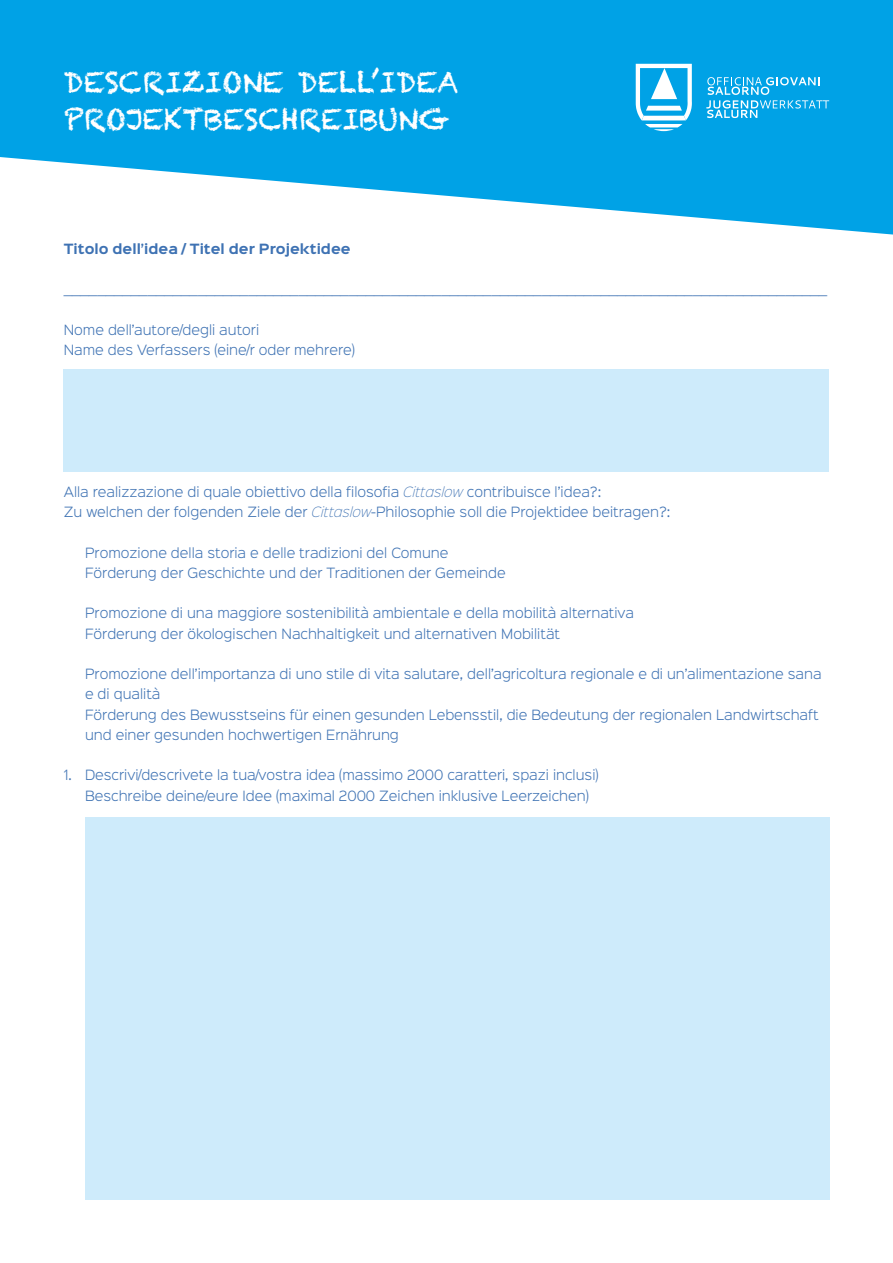
<style>
.page{position:relative;width:893px;height:1263px;background:#fff}
.page>*{position:absolute;margin:0;border:0;box-sizing:border-box;transform-origin:0 0}
.t1{font:28.5px/37.5px "Chalkduster";color:#fff}
.t2{font:300 12.75px/20.2px "Sinkin Sans 300";color:#3e72b3}
.t3{font:700 12.75px "Sinkin Sans 700";color:#3e72b3}
.s1{font-family:"Sinkin Sans 200 X Light";font-weight:400;font-style:italic}
</style>
<div class="page">
<svg style="left:0;top:0;width:893px;height:235px;fill:#00a2e6"></svg>
<div style="left:64px;top:369px;width:765px;height:102px;background:#ceebfb"></div>
<div style="left:85px;top:817px;width:744px;height:382px;background:#ceebfb"></div>
<svg style="left:706px;top:77px;width:123px;height:41px;background:#31b4ea"></svg>
<svg style="left:636px;top:64px;width:56px;height:67px"></svg>
<h1 class="t1" style="left:64px;top:63px;width:396px">DESCRIZIONE DELL’IDEA<br>PROJEKTBESCHREIBUNG</h1>
<p class="t3" style="left:64px;top:242px;width:288px">Titolo dell’idea / Titel der Projektidee</p>
<p class="t2" style="left:64px;top:278px;width:765px">___________________________________________________________________________________________</p>
<p class="t2" style="left:64px;top:319px;width:293px">Nome dell’autore/degli autori<br>Name des Verfassers (eine/r oder mehrere)</p>
<p class="t2" style="left:64px;top:481px;width:608px">Alla realizzazione di quale obiettivo della filosofia <span class="s1">Cittaslow</span> contribuisce l’idea?:<br>Zu welchen der folgenden Ziele der <span class="s1">Cittaslow</span>-Philosophie soll die Projektidee beitragen?:</p>
<p class="t2" style="left:85px;top:541px;width:422px">Promozione della storia e delle tradizioni del Comune<br>Förderung der Geschichte und der Traditionen der Gemeinde</p>
<p class="t2" style="left:85px;top:602px;width:551px">Promozione di una maggiore sostenibilità ambientale e della mobilità alternativa<br>Förderung der ökologischen Nachhaltigkeit und alternativen Mobilität</p>
<p class="t2" style="left:85px;top:663px;width:738px">Promozione dell’importanza di uno stile di vita salutare, dell’agricoltura regionale e di un’alimentazione sana e di qualità<br>Förderung des Bewusstseins für einen gesunden Lebensstil, die Bedeutung der regionalen Landwirtschaft und einer gesunden hochwertigen Ernährung</p>
<p class="t2" style="left:85px;top:764px;width:515px;text-indent:-21px">1. Descrivi/descrivete la tua/vostra idea (massimo 2000 caratteri, spazi inclusi)<br>Beschreibe deine/eure Idee (maximal 2000 Zeichen inklusive Leerzeichen)</p>
</div>
